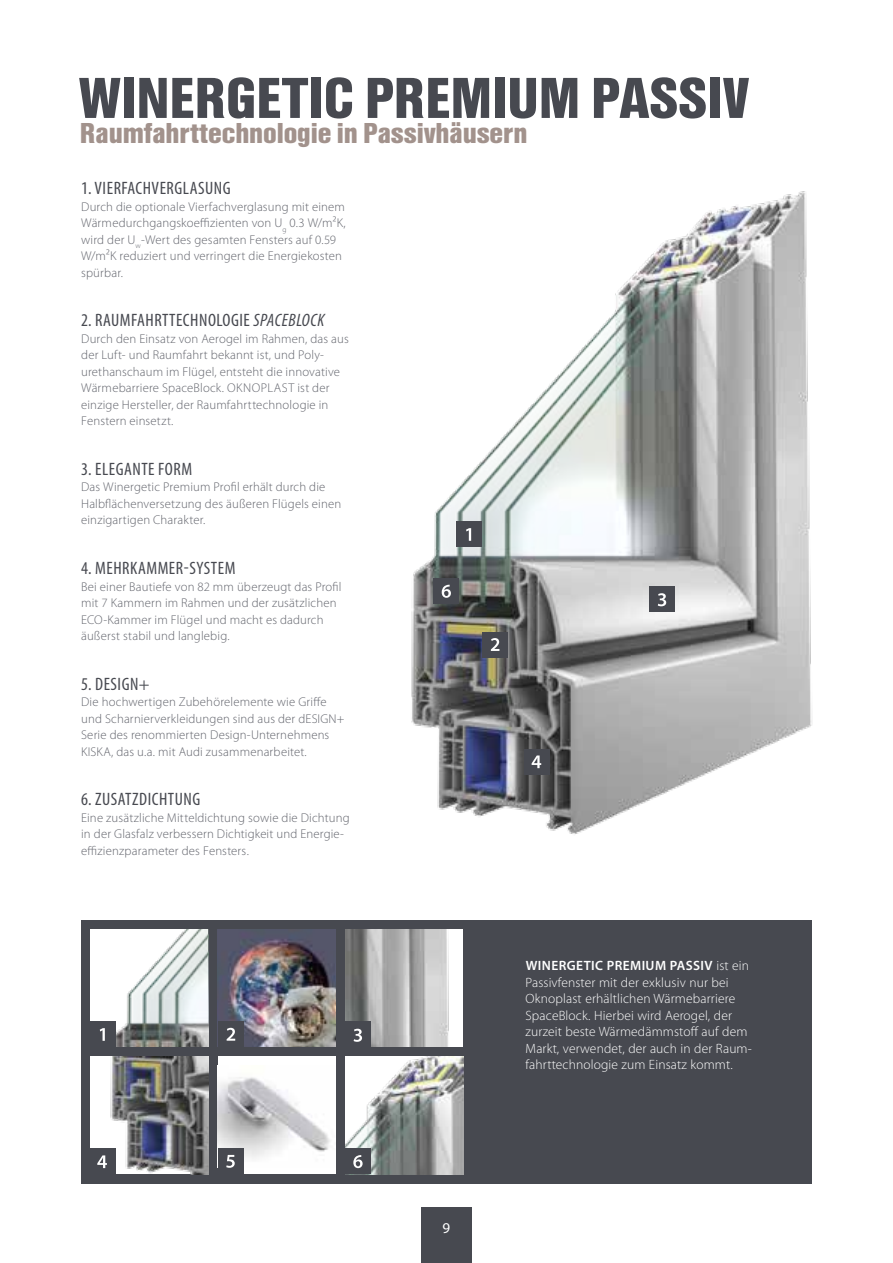
<style>
.page{position:relative;width:893px;height:1263px;background:#fff}
.page>*{position:absolute;margin:0;border:0;box-sizing:border-box;transform-origin:0 0}
.t1{font:60px "Nimbus San TOT Bla Con";letter-spacing:-.005em;color:#474950}
.t2{font:30px "Nimbus San TOT Bla Con";letter-spacing:-.005em;color:#a2928c}
.t3{font:condensed 18px "Myriad Pro";letter-spacing:.03em;color:#474950}
.t4{font:15px "Myriad Pro";color:#fff}
.t5{font:300 13.5px/16.5px "Myriad Pro";letter-spacing:.01em;color:#fff}
.t6{font:300 12.75px/16.5px "Myriad Pro";letter-spacing:.01em;color:#63656d}
.s1{font-style:italic}
.s2{font-weight:600}
</style>
<div class="page">
<div style="left:421px;top:1208px;width:51px;height:55px;background:#474950"></div>
<div style="left:82px;top:920px;width:730px;height:263px;background:#474950"></div>
<img style="left:218px;top:929px;width:118px;height:117px">
<img style="left:90px;top:929px;width:118px;height:118px">
<img style="left:345px;top:929px;width:118px;height:118px">
<div style="left:90px;top:1021px;width:26px;height:26px;background:#474950"></div>
<svg style="left:100px;top:1028px;width:5px;height:13px"></svg>
<img style="left:90px;top:1057px;width:118px;height:117px">
<div style="left:218px;top:1057px;width:118px;height:117px;background:#fff"></div>
<img style="left:218px;top:1077px;width:112px;height:90px">
<img style="left:345px;top:1057px;width:118px;height:117px">
<div style="left:345px;top:1149px;width:26px;height:25px;background:#474950"></div>
<svg style="left:353px;top:1155px;width:10px;height:13px"></svg>
<div style="left:218px;top:1021px;width:25px;height:26px;background:#474950"></div>
<svg style="left:227px;top:1028px;width:8px;height:13px"></svg>
<div style="left:345px;top:1021px;width:26px;height:26px;background:#474950"></div>
<svg style="left:354px;top:1029px;width:8px;height:13px"></svg>
<div style="left:90px;top:1149px;width:26px;height:25px;background:#474950"></div>
<svg style="left:97px;top:1155px;width:10px;height:13px"></svg>
<div style="left:218px;top:1149px;width:25px;height:25px;background:#474950"></div>
<svg style="left:226px;top:1155px;width:9px;height:13px"></svg>
<img style="left:411px;top:191px;width:401px;height:643px">
<div style="left:649px;top:586px;width:26px;height:25px;background:#474950"></div>
<svg style="left:658px;top:593px;width:8px;height:13px"></svg>
<div style="left:434px;top:578px;width:25px;height:26px;background:#474950"></div>
<svg style="left:442px;top:585px;width:9px;height:13px"></svg>
<div style="left:456px;top:521px;width:26px;height:26px;background:#474950"></div>
<svg style="left:466px;top:528px;width:5px;height:13px"></svg>
<div style="left:482px;top:632px;width:26px;height:25px;background:#474950"></div>
<svg style="left:491px;top:638px;width:8px;height:13px"></svg>
<div style="left:524px;top:749px;width:26px;height:25px;background:#474950"></div>
<svg style="left:532px;top:755px;width:9px;height:13px"></svg>
<h1 class="t1" style="left:78px;top:64px;width:673px">WINERGETIC PREMIUM PASSIV</h1>
<h2 class="t2" style="left:80px;top:116px;width:449px">Raumfahrttechnologie in Passivhäusern</h2>
<h3 class="t3" style="left:81px;top:178px;width:151px">1. VIERFACHVERGLASUNG</h3>
<p class="t6" style="left:81px;top:199px;width:266px">Durch die optionale Vierfachverglasung mit einem Wärmedurchgangskoeffizienten von U<sub>g</sub> 0.3 W/m²K, wird der U<sub>w</sub>-Wert des gesamten Fensters auf 0.59<br>W/m²K reduziert und verringert die Energiekosten spürbar.</p>
<h3 class="t3" style="left:81px;top:310px;width:245px">2. RAUMFAHRTTECHNOLOGIE <span class="s1">SPACEBLOCK</span></h3>
<p class="t6" style="left:81px;top:331px;width:269px">Durch den Einsatz von Aerogel im Rahmen, das aus der Luft- und Raumfahrt bekannt ist, und Poly&shy;urethanschaum im Flügel, entsteht die innovative Wärmebarriere SpaceBlock. OKNOPLAST ist der einzige Hersteller, der Raumfahrttechnologie in Fenstern einsetzt.</p>
<h3 class="t3" style="left:81px;top:458px;width:113px">3. ELEGANTE FORM</h3>
<p class="t6" style="left:81px;top:479px;width:262px">Das Winergetic Premium Profil erhält durch die<br>Halbflächenversetzung des äußeren Flügels einen einzigartigen Charakter.</p>
<h3 class="t3" style="left:81px;top:557px;width:156px">4. MEHRKAMMER-SYSTEM</h3>
<p class="t6" style="left:81px;top:578px;width:262px">Bei einer Bautiefe von 82 mm überzeugt das Profil mit 7 Kammern im Rahmen und der zusätzlichen ECO-Kammer im Flügel und macht es dadurch äußerst stabil und langlebig.</p>
<h3 class="t3" style="left:81px;top:673px;width:70px">5. DESIGN+</h3>
<p class="t6" style="left:81px;top:694px;width:265px">Die hochwertigen Zubehörelemente wie Griffe und Scharnierverkleidungen sind aus der dESIGN+ Serie des renommierten Design-Unternehmens KISKA, das u.a. mit Audi zusammenarbeitet.</p>
<h3 class="t3" style="left:81px;top:788px;width:121px">6. ZUSATZDICHTUNG</h3>
<p class="t6" style="left:81px;top:809px;width:270px">Eine zusätzliche Mitteldichtung sowie die Dichtung in der Glasfalz verbessern Dichtigkeit und Energie&shy;effizienzparameter des Fensters.</p>
<p class="t4" style="left:443px;top:1219px;width:9px">9</p>
<p class="t5" style="left:526px;top:957px;width:228px"><span class="s2">WINERGETIC PREMIUM PASSIV</span> ist ein Passivfenster mit der exklusiv nur bei Oknoplast erhältlichen Wärmebarriere SpaceBlock. Hierbei wird Aerogel, der zurzeit beste Wärmedämmstoff auf dem Markt, verwendet, der auch in der Raum&shy;fahrttechnologie zum Einsatz kommt.</p>
</div>
